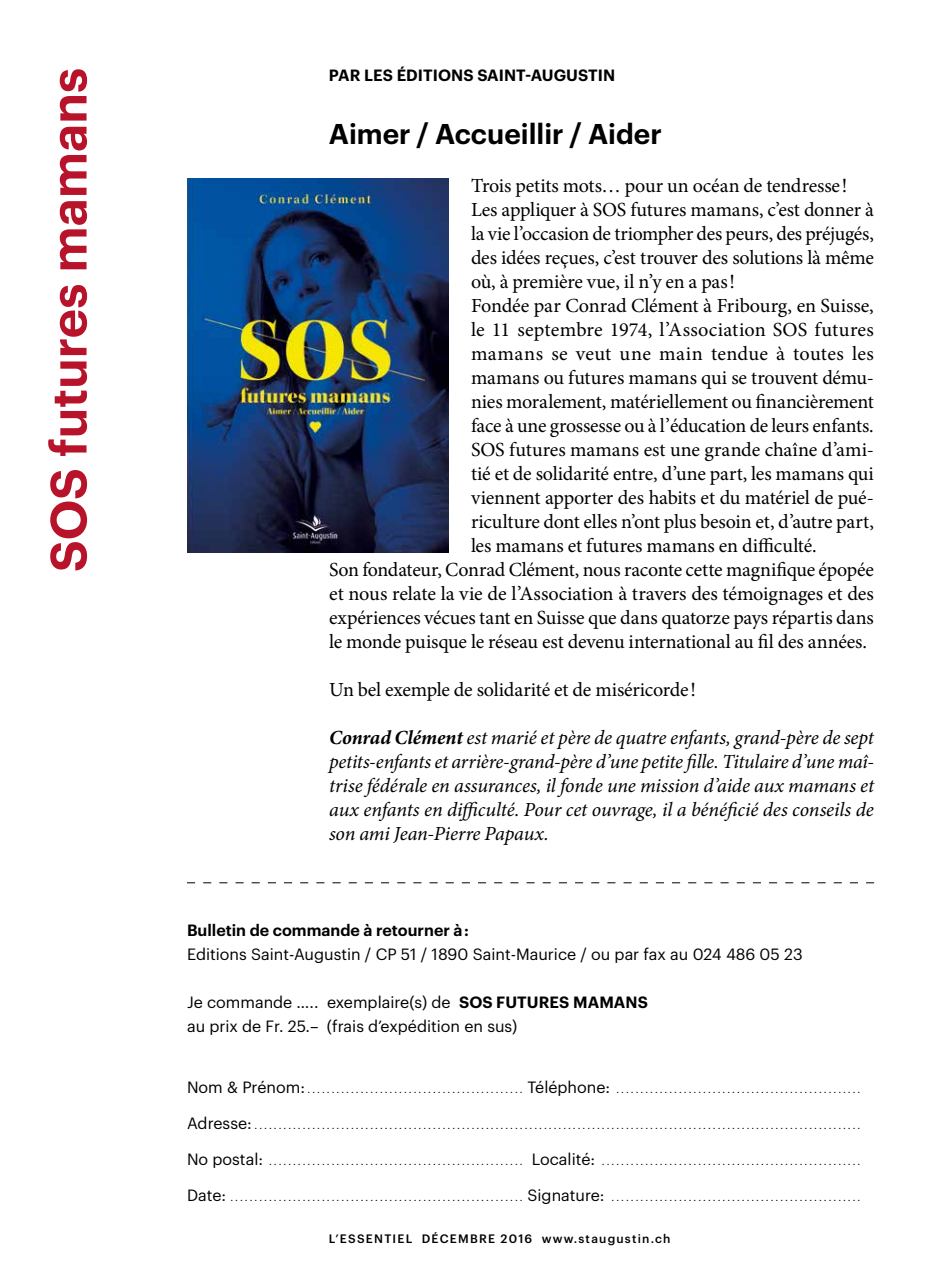
<style>
.page{position:relative;width:942px;height:1276px;background:#fff}
.page>*{position:absolute;margin:0;border:0;box-sizing:border-box;transform-origin:0 0}
.t1{font:600 50px "Graphik";color:#b7142c}
.t2{font:600 28px "Graphik";color:#000}
.t3{font:20px "Minion Pro";letter-spacing:-.01em;color:#000}
.t4{font:italic 20px/24px "Minion Pro";letter-spacing:-.01em;color:#000;text-align:justify}
.t5{font:20px "Minion Pro";letter-spacing:.01em;color:#000}
.t6{font:20px "Minion Pro";letter-spacing:.015em;color:#000}
.t7{font:16px/24px "Graphik";color:#000}
.t8{font:600 16px "Graphik";color:#000}
.t9{font:500 12px "Graphik";letter-spacing:.105em;color:#000}
.t10{font:10px "Graphik";color:#000}
.s1{font-weight:700}
.s2{font-weight:600}
.s3{font-size:16px}
</style>
<div class="page">
<svg style="left:187px;top:882px;width:686px;height:1px"></svg>
<img style="left:187px;top:179px;width:261px;height:373px">
<h1 class="t1" style="left:30px;top:572px;width:506px;rotate:-90deg">SOS futures mamans</h1>
<p class="t8" style="left:329px;top:63px;width:288px">PAR LES ÉDITIONS SAINT-AUGUSTIN</p>
<h2 class="t2" style="left:329px;top:112px;width:334px">Aimer / Accueillir / Aider</h2>
<p class="t3" style="left:471px;top:172px;width:378px">Trois petits mots… pour un océan de tendresse!</p>
<p class="t3" style="left:471px;top:196px;width:404px">Les appliquer à SOS futures mamans, c’est donner à</p>
<p class="t3" style="left:471px;top:220px;width:404px">la vie l’occasion de triompher des peurs, des préjugés,</p>
<p class="t3" style="left:471px;top:244px;width:404px">des idées reçues, c’est trouver des solutions là même</p>
<p class="t3" style="left:471px;top:268px;width:265px">où, à première vue, il n’y en a pas!</p>
<p class="t3" style="left:471px;top:292px;width:404px">Fondée par Conrad Clément à Fribourg, en Suisse,</p>
<p class="t5" style="left:471px;top:316px;width:404px">le 11 septembre 1974, l’Association SOS futures</p>
<p class="t6" style="left:471px;top:340px;width:404px">mamans se veut une main tendue à toutes les</p>
<p class="t3" style="left:471px;top:364px;width:404px">mamans ou futures mamans qui se trouvent dému-</p>
<p class="t3" style="left:471px;top:388px;width:404px">nies moralement, matériellement ou financièrement</p>
<p class="t3" style="left:471px;top:412px;width:404px">face à une grossesse ou à l’éducation de leurs enfants.</p>
<p class="t3" style="left:471px;top:436px;width:404px">SOS futures mamans est une grande chaîne d’ami-</p>
<p class="t3" style="left:471px;top:460px;width:404px">tié et de solidarité entre, d’une part, les mamans qui</p>
<p class="t3" style="left:471px;top:484px;width:404px">viennent apporter des habits et du matériel de pué-</p>
<p class="t3" style="left:471px;top:508px;width:404px">riculture dont elles n’ont plus besoin et, d’autre part,</p>
<p class="t3" style="left:471px;top:532px;width:347px">les mamans et futures mamans en difficulté.</p>
<p class="t3" style="left:329px;top:556px;width:546px">Son fondateur, Conrad Clément, nous raconte cette magnifique épopée</p>
<p class="t3" style="left:329px;top:580px;width:546px">et nous relate la vie de l’Association à travers des témoignages et des</p>
<p class="t3" style="left:329px;top:604px;width:546px">expériences vécues tant en Suisse que dans quatorze pays répartis dans</p>
<p class="t3" style="left:329px;top:628px;width:539px">le monde puisque le réseau est devenu international au fil des années.</p>
<p class="t3" style="left:329px;top:676px;width:368px">Un bel exemple de solidarité et de miséricorde!</p>
<p class="t4" style="left:329px;top:726px;width:546px"><span class="s1">Conrad Clément</span> est marié et père de quatre enfants, grand-père de sept petits-enfants et arrière-grand-père d’une petite fille. Titulaire d’une maî&shy;trise fédérale en assurances, il fonde une mission d’aide aux mamans et aux enfants en difficulté. Pour cet ouvrage, il a bénéficié des conseils de son ami Jean-Pierre Papaux.</p>
<p class="t8" style="left:187px;top:918px;width:283px">Bulletin de commande à retourner à:</p>
<p class="t7" style="left:187px;top:941px;width:617px">Editions Saint-Augustin / CP 51 / 1890 Saint-Maurice / ou par fax au 024 486 05 23</p>
<p class="t7" style="left:187px;top:989px;width:462px">Je commande ….. exemplaire(s) de <span class="s2">SOS FUTURES MAMANS </span>au prix de Fr. 25.– (frais d’expédition en sus)</p>
<p class="t10" style="left:187px;top:1082px;width:674px"><span class="s3">Nom &amp; Prénom:</span>............................................. <span class="s3">Téléphone:</span> ...................................................</p>
<p class="t10" style="left:187px;top:1118px;width:674px"><span class="s3">Adresse:</span>..............................................................................................................................</p>
<p class="t10" style="left:187px;top:1154px;width:674px"><span class="s3">No postal:</span> ..................................................... <span class="s3">Localité:</span> ......................................................</p>
<p class="t10" style="left:187px;top:1190px;width:674px"><span class="s3">Date:</span> ............................................................. <span class="s3">Signature:</span> ....................................................</p>
<p class="t9" style="left:329px;top:1229px;width:343px">L’ESSENTIEL DÉCEMBRE 2016 www.staugustin.ch</p>
</div>
